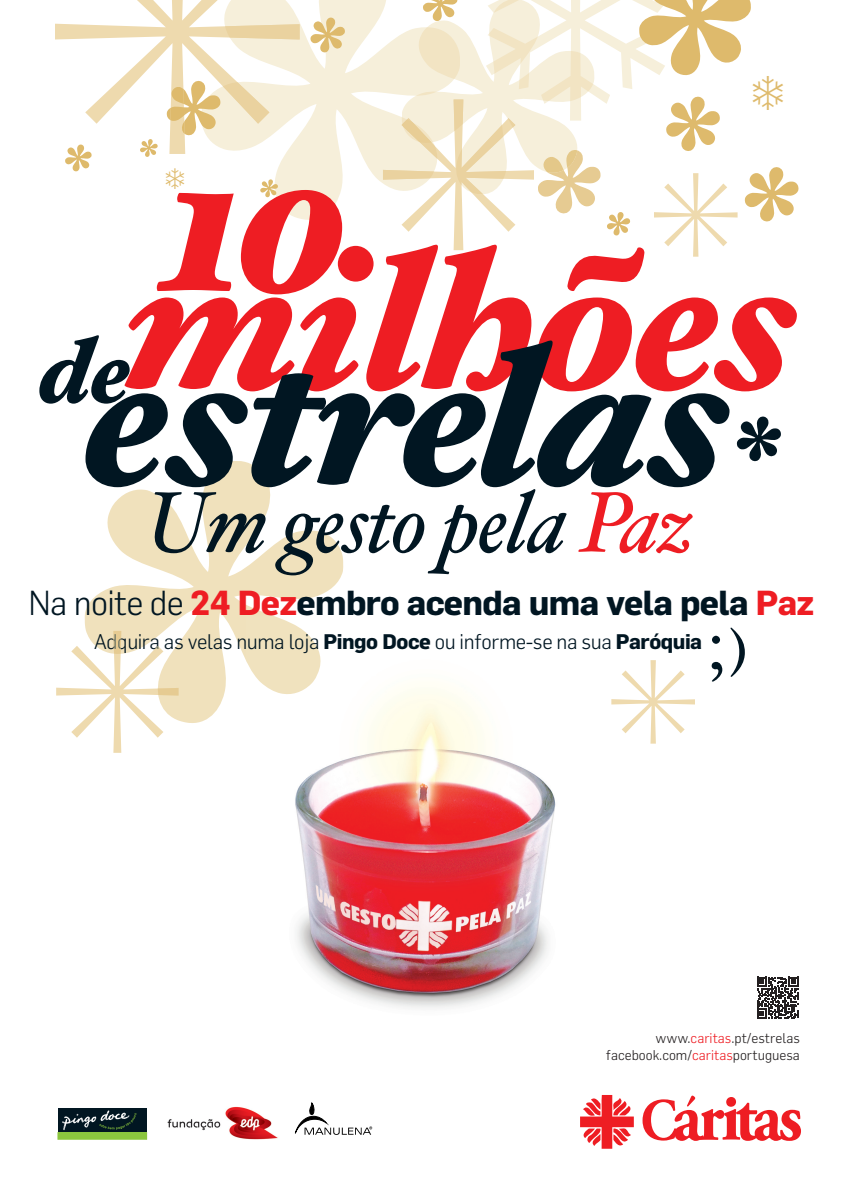
<style>
.page{position:relative;width:842px;height:1191px;background:#fff}
.page>*{position:absolute;margin:0;border:0;box-sizing:border-box;transform-origin:0 0}
.t1{font:italic 900 323.4px "Hoefler Text";color:#deba6c}
.t2{font:italic 900 181.2px "Hoefler Text";color:#e6cb92}
.t3{font:italic 900 155.1px "Hoefler Text";color:#deba6c}
.t4{font:italic 900 127.4px "Hoefler Text";color:#011622}
.t5{font:italic 900 99.5px "Hoefler Text";color:#deba6c}
.t6{font:italic 85.8px "Hoefler Text";letter-spacing:-.02em;color:#011622}
.t7{font:82.2px "Garamond Three";color:#011622}
.t8{font:italic 900 76.6px "Hoefler Text";color:#deba6c}
.t9{font:italic 900 67px "Hoefler Text";color:#deba6c}
.t10{font:700 65.2px "Garamond Three";color:#011622}
.t11{font:italic 900 51px "Hoefler Text";color:#deba6c}
.t12{font:700 34.1px "Flama";letter-spacing:-.02em;color:#011622}
.t13{font:300 20.7px "Flama";letter-spacing:-.02em;color:#011622}
.t14{font:300 13.8px/16.6px "Flama";color:#231f20;text-align:right}
.s1{font-size:155.1px}
.s2{color:#ee1d23}
.s3{font-weight:300}
.s4{font-weight:700}
</style>
<div class="page">
<img style="left:295px;top:685px;width:261px;height:323px">
<svg style="left:84px;top:487px;width:260px;height:240px;fill:#f0e1bc"></svg>
<img style="left:246px;top:616px;width:75px;height:78px">
<svg style="left:594px;top:0;width:71px;height:104px"></svg>
<svg style="left:128px;top:245px;width:669px;height:146px"></svg>
<svg style="left:39px;top:335px;width:91px;height:68px"></svg>
<svg style="left:85px;top:340px;width:644px;height:147px"></svg>
<svg style="left:274px;top:0;width:109px;height:190px;fill:#f6efda"></svg>
<div style="left:58px;top:1107px;width:89px;height:25px;background:#011622"></div>
<svg style="left:62px;top:1110px;width:74px;height:20px"></svg>
<div style="left:58px;top:1132px;width:89px;height:7px;background:#8bc63e"></div>
<svg style="left:295px;top:1103px;width:77px;height:31px"></svg>
<svg style="left:580px;top:1095px;width:54px;height:53px"></svg>
<svg style="left:642px;top:1095px;width:159px;height:45px"></svg>
<div style="left:726px;top:1097px;width:10px;height:9px;background:#ee1d23;border-radius:50%"></div>
<svg style="left:757px;top:977px;width:41px;height:41px"></svg>
<svg style="left:55px;top:0;width:245px;height:154px"></svg>
<svg style="left:223px;top:24px;width:77px;height:100px;fill:#f6efda"></svg>
<svg style="left:170px;top:87px;width:15px;height:47px"></svg>
<svg style="left:654px;top:173px;width:83px;height:84px"></svg>
<svg style="left:383px;top:0;width:211px;height:250px"></svg>
<svg style="left:383px;top:119px;width:19px;height:61px"></svg>
<svg style="left:402px;top:99px;width:113px;height:95px;fill:#f6efda"></svg>
<svg style="left:402px;top:119px;width:29px;height:24px"></svg>
<svg style="left:241px;top:190px;width:101px;height:104px"></svg>
<svg style="left:611px;top:660px;width:84px;height:83px"></svg>
<svg style="left:56px;top:630px;width:122px;height:123px"></svg>
<svg style="left:113px;top:630px;width:65px;height:65px"></svg>
<svg style="left:114px;top:634px;width:45px;height:15px"></svg>
<img style="left:167px;top:1106px;width:111px;height:34px">
<svg style="left:157px;top:192px;width:77px;height:99px"></svg>
<h3 class="t8" style="left:60px;top:122px;width:160px">* <span class="s1">*</span></h3>
<h3 class="t11" style="left:137px;top:124px;width:22px">*</h3>
<h3 class="t5" style="left:304px;top:-28px;width:154px">* *</h3>
<h3 class="t11" style="left:257px;top:164px;width:22px">*</h3>
<h2 class="t2" style="left:526px;top:96px;width:74px">*</h2>
<h3 class="t9" style="left:603px;top:192px;width:28px">*</h3>
<h1 class="t1" style="left:619px;top:-134px;width:131px">*<span class="s1">*</span></h1>
<h3 class="t3" style="left:735px;top:121px;width:64px">*</h3>
<h3 class="t4" style="left:729px;top:378px;width:52px">*</h3>
<h3 class="t6" style="left:147px;top:471px;width:549px">Um gesto pela <span class="s2">Paz</span></h3>
<h3 class="t12" style="left:28px;top:590px;width:787px"><span class="s3">Na noite de</span> <span class="s2">24 Dez</span>embro acenda uma vela pela <span class="s2">Paz</span></h3>
<p class="t13" style="left:94px;top:634px;width:610px">Adquira as velas numa loja <span class="s4">Pingo Doce</span> ou informe-se na sua <span class="s4">Paróquia</span></p>
<h3 class="t7" style="left:706px;top:614px;width:22px">;</h3>
<h3 class="t10" style="left:747px;top:679px;width:20px;rotate:-180deg">(</h3>
<p class="t14" style="left:606px;top:1031px;width:195px">www.<span class="s2">caritas</span>.pt/estrelas facebook.com/<span class="s2">caritas</span>portuguesa</p>
</div>
